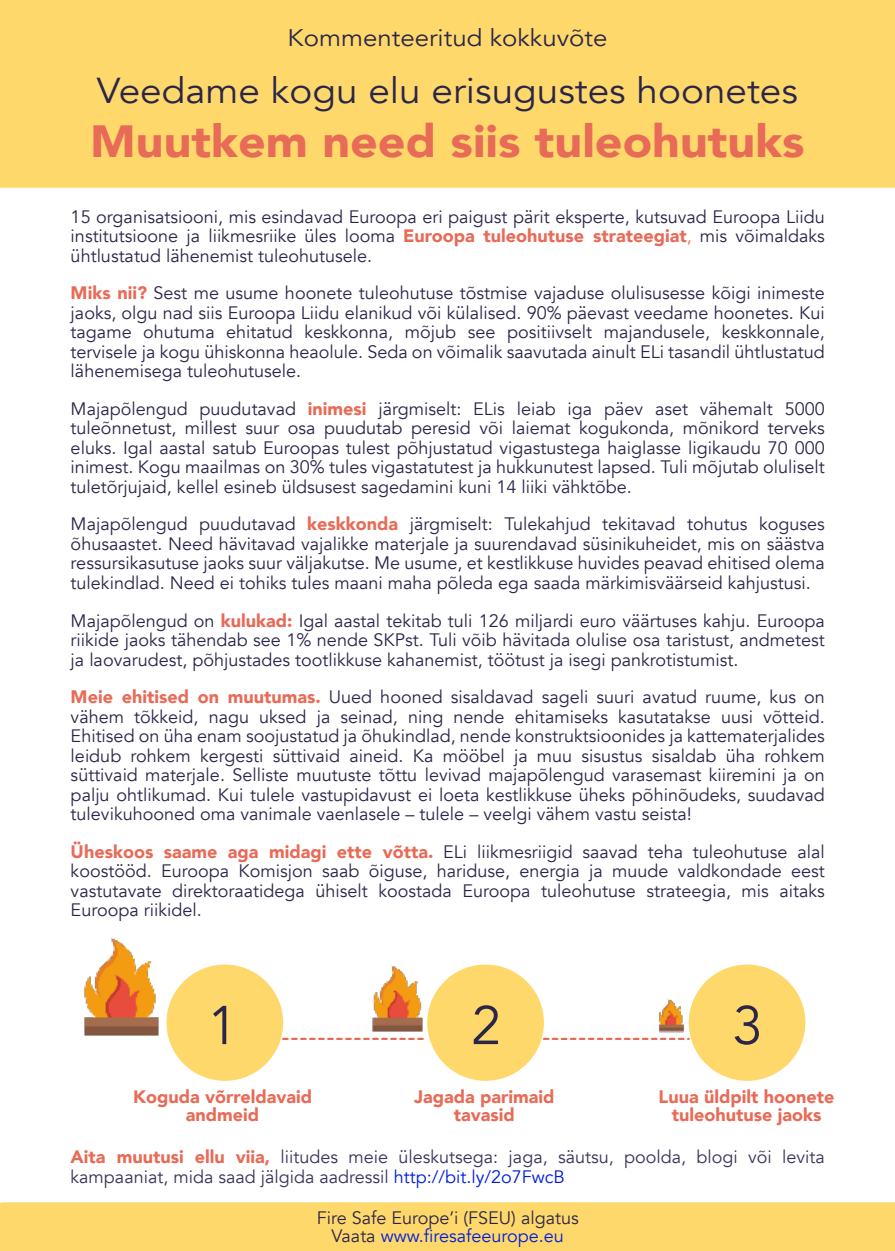
<style>
.page{position:relative;width:895px;height:1251px;background:#fff}
.page>*{position:absolute;margin:0;border:0;box-sizing:border-box;transform-origin:0 0}
.t1{font:54px "Avenir";color:#2a2649}
.t2{font:900 45px "Avenir";color:#e86b57;scale:1.08 1}
.t3{font:36px "Avenir";color:#2a2649;scale:1.08 1}
.t4{font:24px "Avenir";color:#2a2649;scale:1.08 1}
.t5{font:18px/19.5px "Avenir";color:#2a2649;text-align:justify}
.t6{font:18px/19.5px "Avenir";color:#38355b}
.t7{font:900 18px/18px "Avenir";color:#e86b57;text-align:center}
.s1{font-weight:900;color:#e86b57}
.s2{color:#e86b57}
.s3{color:#011dda}
</style>
<div class="page">
<div style="left:0;top:1202px;width:895px;height:48px;background:#ffd86b"></div>
<img style="left:372px;top:965px;width:61px;height:75px">
<img style="left:659px;top:998px;width:25px;height:35px">
<div style="left:166px;top:964px;width:117px;height:117px;background:#ffd86b;border-radius:50%"></div>
<div style="left:427px;top:964px;width:117px;height:117px;background:#ffd86b;border-radius:50%"></div>
<div style="left:688px;top:964px;width:117px;height:117px;background:#ffd86b;border-radius:50%"></div>
<svg style="left:544px;top:1037px;width:144px;height:3px"></svg>
<svg style="left:283px;top:1037px;width:144px;height:3px"></svg>
<img style="left:84px;top:937px;width:103px;height:115px">
<div style="left:0;top:0;width:895px;height:188px;background:#ffd86b"></div>
<h3 class="t4" style="left:287px;top:22px;width:298px">Kommenteeritud kokkuvõte</h3>
<h3 class="t3" style="left:97px;top:67px;width:650px">Veedame kogu elu erisugustes hoonetes</h3>
<h2 class="t2" style="left:90px;top:112px;width:663px">Muutkem need siis tuleohutuks</h2>
<p class="t5" style="left:71px;top:207px;width:755px">15 organisatsiooni, mis esindavad Euroopa eri paigust pärit eksperte, kutsuvad Euroopa Liidu institutsioone ja liikmesriike üles looma <span class="s1">Euroopa tuleohutuse strateegiat</span><span class="s2">,</span> mis võimaldaks ühtlustatud lähenemist tuleohutusele.</p>
<p class="t5" style="left:71px;top:284px;width:755px"><span class="s1">Miks nii?</span> Sest me usume hoonete tuleohutuse tõstmise vajaduse olulisusesse kõigi inimeste jaoks, olgu nad siis Euroopa Liidu elanikud või külalised. 90% päevast veedame hoonetes. Kui tagame ohutuma ehitatud keskkonna, mõjub see positiivselt majandusele, keskkonnale, tervisele ja kogu ühiskonna heaolule. Seda on võimalik saavutada ainult ELi tasandil ühtlustatud lähenemisega tuleohutusele.</p>
<p class="t5" style="left:71px;top:399px;width:755px">Majapõlengud puudutavad <span class="s1">inimesi</span> järgmiselt: ELis leiab iga päev aset vähemalt 5000 tuleõnnetust, millest suur osa puudutab peresid või laiemat kogukonda, mõnikord terveks eluks. Igal aastal satub Euroopas tulest põhjustatud vigastustega haiglasse ligikaudu 70 000 inimest. Kogu maailmas on 30% tules vigastatutest ja hukkunutest lapsed. Tuli mõjutab oluliselt tuletõrjujaid, kellel esineb üldsusest sagedamini kuni 14 liiki vähktõbe.</p>
<p class="t5" style="left:71px;top:515px;width:755px">Majapõlengud puudutavad <span class="s1">keskkonda</span> järgmiselt: Tulekahjud tekitavad tohutus koguses õhusaastet. Need hävitavad vajalikke materjale ja suurendavad süsinikuheidet, mis on säästva ressursikasutuse jaoks suur väljakutse. Me usume, et kestlikkuse huvides peavad ehitised olema tulekindlad. Need ei tohiks tules maani maha põleda ega saada märkimisväärseid kahjustusi.</p>
<p class="t5" style="left:71px;top:611px;width:755px">Majapõlengud on <span class="s1">kulukad:</span> Igal aastal tekitab tuli 126 miljardi euro väärtuses kahju. Euroopa riikide jaoks tähendab see 1% nende SKPst. Tuli võib hävitada olulise osa taristust, andmetest ja laovarudest, põhjustades tootlikkuse kahanemist, töötust ja isegi pankrotistumist.</p>
<p class="t5" style="left:71px;top:687px;width:755px"><span class="s1">Meie ehitised on muutumas.</span> Uued hooned sisaldavad sageli suuri avatud ruume, kus on vähem tõkkeid, nagu uksed ja seinad, ning nende ehitamiseks kasutatakse uusi võtteid.<br>Ehitised on üha enam soojustatud ja õhukindlad, nende konstruktsioonides ja kattematerjalides leidub rohkem kergesti süttivaid aineid. Ka mööbel ja muu sisustus sisaldab üha rohkem süttivaid materjale. Selliste muutuste tõttu levivad majapõlengud varasemast kiiremini ja on palju ohtlikumad. Kui tulele vastupidavust ei loeta kestlikkuse üheks põhinõudeks, suudavad tulevikuhooned oma vanimale vaenlasele – tulele – veelgi vähem vastu seista!</p>
<p class="t5" style="left:71px;top:842px;width:755px"><span class="s1">Üheskoos saame aga midagi ette võtta.</span> ELi liikmesriigid saavad teha tuleohutuse alal koostööd. Euroopa Komisjon saab õiguse, hariduse, energia ja muude valdkondade eest vastutavate direktoraatidega ühiselt koostada Euroopa tuleohutuse strateegia, mis aitaks Euroopa riikidel.</p>
<h1 class="t1" style="left:207px;top:990px;width:32px">1</h1>
<h1 class="t1" style="left:471px;top:990px;width:32px">2</h1>
<h1 class="t1" style="left:732px;top:990px;width:32px">3</h1>
<p class="t7" style="left:133px;top:1088px;width:181px">Koguda võrreldavaid andmeid</p>
<p class="t7" style="left:658px;top:1088px;width:177px">Luua üldpilt hoonete tuleohutuse jaoks</p>
<p class="t7" style="left:414px;top:1088px;width:142px">Jagada parimaid tavasid</p>
<p class="t6" style="left:71px;top:1147px;width:755px"><span class="s1">Aita muutusi ellu viia,</span> liitudes meie üleskutsega: jaga, säutsu, poolda, blogi või levita kampaaniat, mida saad jälgida aadressil <span class="s3">http://bit.ly/2o7FwcB</span></p>
<p class="t5" style="left:317px;top:1208px;width:263px;line-height:18px;text-align:center">Fire Safe Europe’i (FSEU) algatus<br>Vaata <span class="s3">www.firesafeeurope.eu</span></p>
</div>
